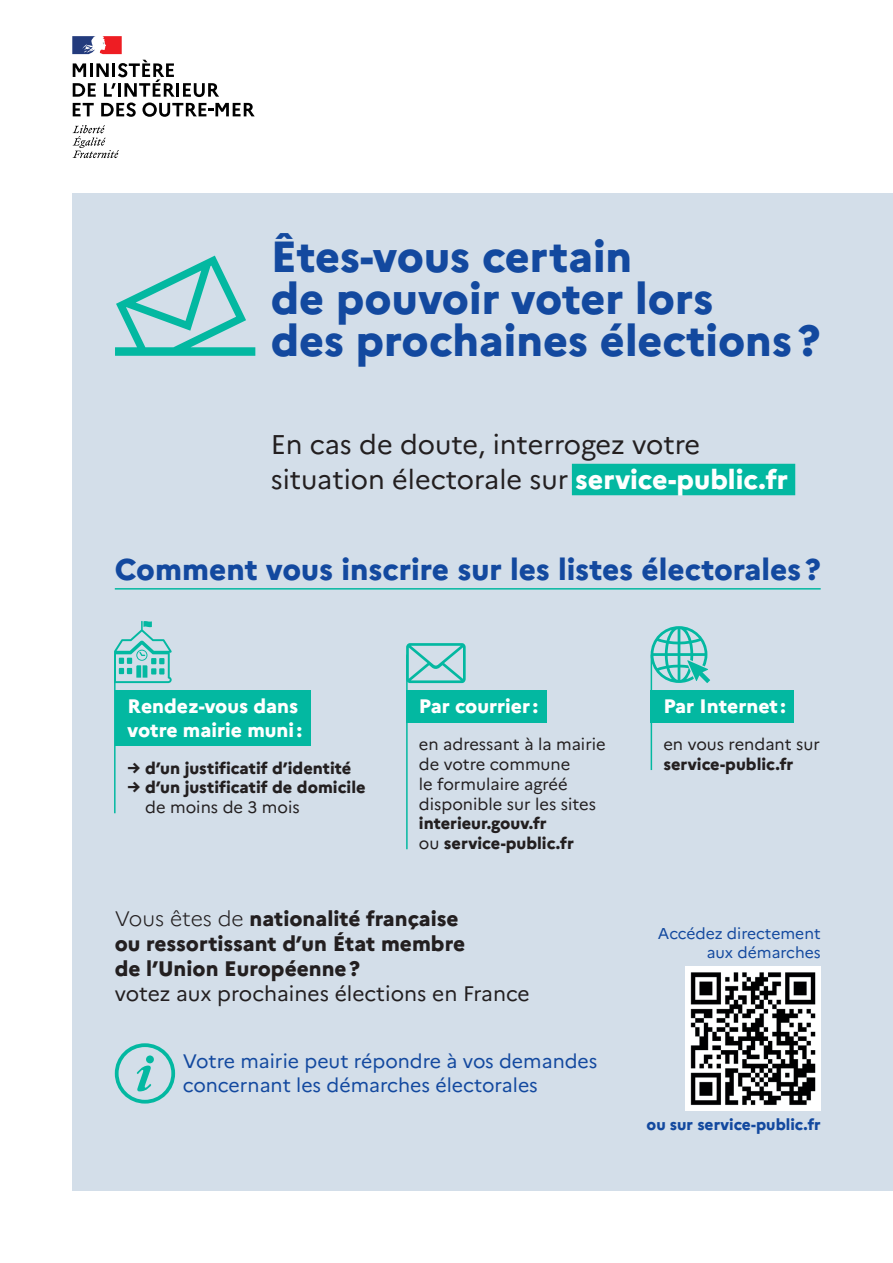
<style>
.page{position:relative;width:893px;height:1263px;background:#fff}
.page>*{position:absolute;margin:0;border:0;box-sizing:border-box;transform-origin:0 0}
.t1{font:800 43.5px/42px "Marianne";color:#13499f}
.t2{font:800 30px "Marianne";color:#13499f}
.t3{font:27px/34.5px "Marianne";color:#231f20}
.t4{font:800 21px/25.2px "Marianne";color:#231f20}
.t5{font:21px "Marianne";color:#231f20}
.t6{font:19.5px/23.4px "Marianne";color:#13499f}
.t7{font:800 19.5px/23.4px "Marianne";color:#fff}
.t8{font:16.5px/19.8px "Marianne";color:#231f20}
.t9{font:800 16.5px/19.8px "Marianne";color:#231f20}
.t10{font:15.6px "Marianne";color:#13499f}
.t11{font:800 15.6px "Marianne";color:#13499f}
.s1{font-weight:800;color:#fff}
.s2{font-weight:400}
.s3{font-weight:800}
.s4{font-weight:300}
</style>
<div class="page">
<div style="left:72px;top:193px;width:821px;height:998px;background:#d3dee9"></div>
<svg style="left:73px;top:125px;width:46px;height:33px"></svg>
<svg style="left:73px;top:60px;width:102px;height:37px"></svg>
<hr style="left:176px;top:83px;width:3px;height:14px;background:#000">
<svg style="left:183px;top:83px;width:36px;height:14px"></svg>
<svg style="left:73px;top:103px;width:21px;height:13px"></svg>
<svg style="left:101px;top:103px;width:35px;height:14px"></svg>
<svg style="left:142px;top:103px;width:113px;height:14px"></svg>
<svg style="left:72px;top:36px;width:50px;height:18px"></svg>
<div style="left:115px;top:1043px;width:60px;height:60px;border:4px solid #03b8a1;border-radius:50%"></div>
<svg style="left:137px;top:1065px;width:14px;height:26px"></svg>
<div style="left:146px;top:1055px;width:8px;height:8px;background:#03b8a1;border-radius:50%"></div>
<img style="left:686px;top:966px;width:135px;height:145px">
<div style="left:572px;top:464px;width:223px;height:31px;background:#03b8a1"></div>
<div style="left:115px;top:690px;width:195px;height:56px;background:#03b8a1"></div>
<div style="left:651px;top:690px;width:143px;height:32px;background:#03b8a1"></div>
<div style="left:406px;top:690px;width:140px;height:32px;background:#03b8a1"></div>
<hr style="left:114px;top:655px;width:2px;height:158px;background:#03b8a1">
<hr style="left:406px;top:655px;width:2px;height:194px;background:#03b8a1">
<hr style="left:651px;top:655px;width:1px;height:115px;background:#03b8a1">
<hr style="left:115px;top:588px;width:706px;height:2px;background:#03b8a1">
<svg style="left:114px;top:621px;width:58px;height:62px"></svg>
<svg style="left:406px;top:643px;width:60px;height:40px"></svg>
<svg style="left:651px;top:626px;width:59px;height:57px"></svg>
<svg style="left:115px;top:256px;width:140px;height:100px"></svg>
<p class="t1" style="left:271px;top:235px;width:551px">Êtes-vous certain<br>de pouvoir voter lors<br>des prochaines élections?</p>
<p class="t3" style="left:271px;top:427px;width:519px">En cas de doute, interrogez votre situation électorale sur <span class="s1">service-public.fr</span></p>
<p class="t2" style="left:115px;top:551px;width:707px">Comment vous inscrire sur les listes électorales?</p>
<p class="t7" style="left:128px;top:695px;width:176px">Rendez-vous dans votre mairie muni:</p>
<p class="t9" style="left:128px;top:758px;width:225px">→ d’un justificatif d’identité</p>
<p class="t9" style="left:145px;top:778px;width:222px;text-indent:-18px">→ d’un justificatif de domicile <span class="s2">de moins de 3 mois</span></p>
<p class="t7" style="left:419px;top:695px;width:121px">Par courrier :</p>
<p class="t8" style="left:419px;top:734px;width:188px">en adressant à la mairie de votre commune<br>le formulaire agréé disponible sur les sites <span class="s3">interieur.gouv.fr<br></span>ou <span class="s3">service-public.fr</span></p>
<p class="t4" style="left:115px;top:906px;width:352px"><span class="s4">Vous êtes de</span> nationalité française ou ressortissant d’un État membre de l’Union Européenne?</p>
<p class="t5" style="left:115px;top:981px;width:416px">votez aux prochaines élections en France</p>
<p class="t6" style="left:183px;top:1050px;width:416px">Votre mairie peut répondre à vos demandes concernant les démarches électorales</p>
<p class="t7" style="left:663px;top:695px;width:124px">Par Internet :</p>
<p class="t9" style="left:663px;top:734px;width:158px"><span class="s2">en vous rendant sur </span>service-public.fr</p>
<p class="t10" style="left:658px;top:924px;width:164px">Accédez directement</p>
<p class="t10" style="left:707px;top:942px;width:115px">aux démarches</p>
<p class="t11" style="left:646px;top:1115px;width:176px">ou sur service-public.fr</p>
</div>
